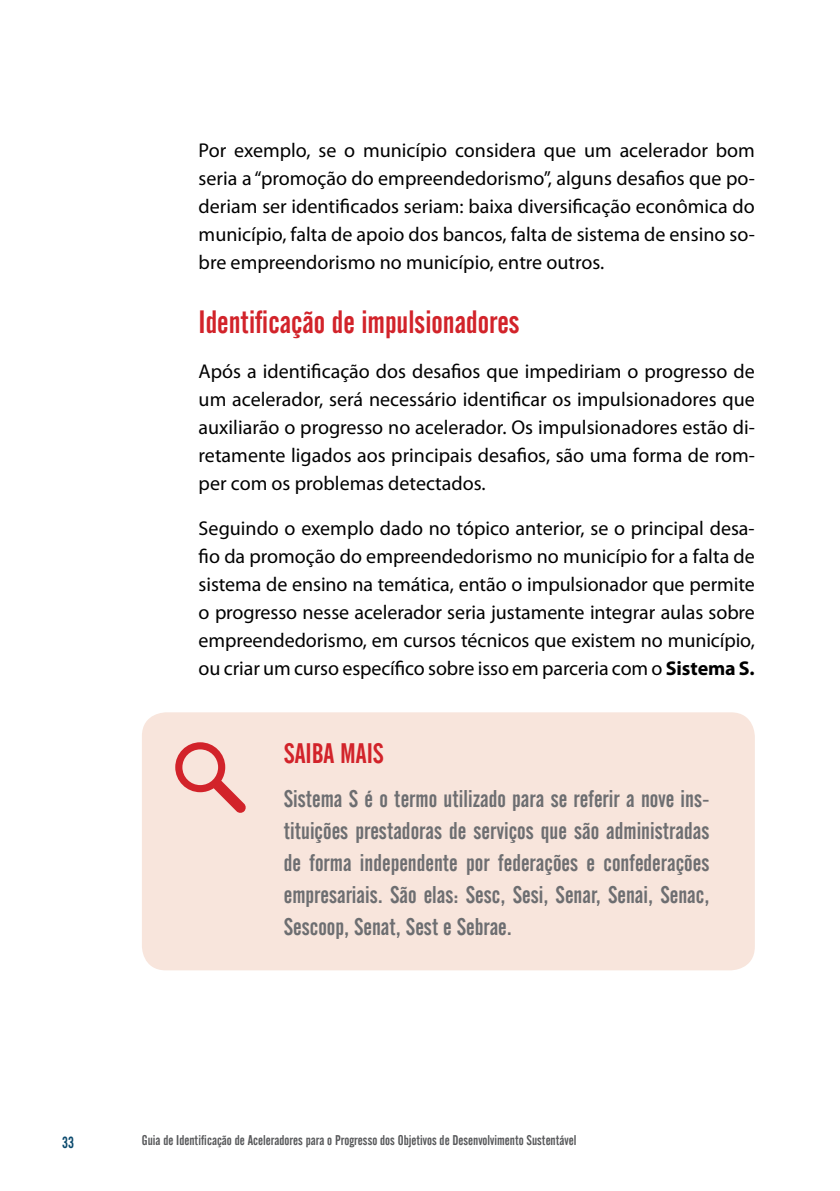
<style>
.page{position:relative;width:840px;height:1191px;background:#fff}
.page>*{position:absolute;margin:0;border:0;box-sizing:border-box;transform-origin:0 0}
.t1{font:32px "Alternate Gothic No 2 BT";color:#d2232a}
.t2{font:28px "Alternate Gothic No 2 BT";color:#d2232a}
.t3{font:24px/32px "Alternate Gothic No 2 BT";color:#6d6e71;text-align:justify}
.t4{font:20px/28px "Myriad Pro";color:#000;text-align:justify}
.t5{font:16px "Alternate Gothic No 2 BT";color:#0a496d}
.t6{font:14px "Alternate Gothic No 2 BT";color:#58595b}
.s1{font-weight:700}
</style>
<div class="page">
<div style="left:142px;top:712px;width:612px;height:258px;background:#f8e5dc;border-radius:24px"></div>
<svg style="left:175px;top:742px;width:71px;height:71px"></svg>
<p class="t4" style="left:198px;top:136px;width:557px">Por exemplo, se o município considera que um acelerador bom seria a “promoção do empreendedorismo”, alguns desafios que po&shy;deriam ser identificados seriam: baixa diversificação econômica do município, falta de apoio dos bancos, falta de sistema de ensino so&shy;bre empreendorismo no município, entre outros.</p>
<h1 class="t1" style="left:198px;top:304px;width:322px">Identificação de impulsionadores</h1>
<p class="t4" style="left:198px;top:357px;width:557px">Após a identificação dos desafios que impediriam o progresso de um acelerador, será necessário identificar os impulsionadores que auxiliarão o progresso no acelerador. Os impulsionadores estão di&shy;retamente ligados aos principais desafios, são uma forma de rom&shy;per com os problemas detectados.</p>
<p class="t4" style="left:198px;top:514px;width:557px">Seguindo o exemplo dado no tópico anterior, se o principal desa&shy;fio da promoção do empreendedorismo no município for a falta de sistema de ensino na temática, então o impulsionador que permite o progresso nesse acelerador seria justamente integrar aulas sobre empreendedorismo, em cursos técnicos que existem no município, ou criar um curso específico sobre isso em parceria com o <span class="s1">Sistema S.</span></p>
<h2 class="t2" style="left:283px;top:738px;width:22px">Saiba</h2>
<h2 class="t2" style="left:340px;top:738px;width:26px">Mais</h2>
<p class="t3" style="left:283px;top:782px;width:427px">Sistema S é o termo utilizado para se referir a nove ins&shy;tituições prestadoras de serviços que são administradas de forma independente por federações e confederações empresariais. São elas: Sesc, Sesi, Senar, Senai, Senac, Sescoop, Senat, Sest e Sebrae.</p>
<p class="t5" style="left:62px;top:1133px;width:13px">33</p>
<p class="t6" style="left:142px;top:1132px;width:436px">Guia de Identificação de Aceleradores para o Progresso dos Objetivos de Desenvolvimento Sustentável</p>
</div>
